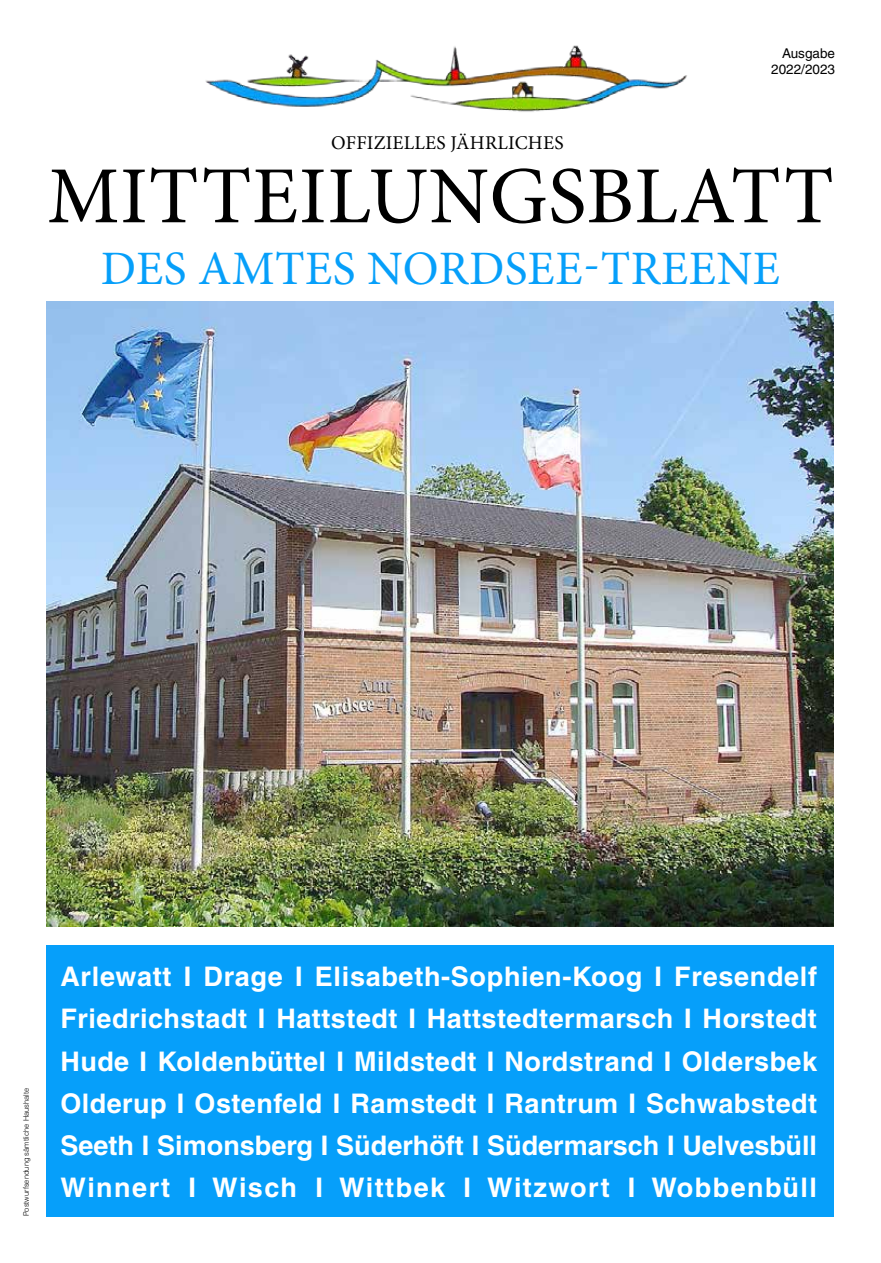
<style>
.page{position:relative;width:881px;height:1263px;background:#fff}
.page>*{position:absolute;margin:0;border:0;box-sizing:border-box;transform-origin:0 0}
.t1{font:81px "Minion Pro";letter-spacing:.01em;color:#000}
.t2{font:48px "Minion Pro";letter-spacing:.01em;color:#069ffa}
.t3{font:700 27px/42.3px "Helvetica LT";letter-spacing:.055em;color:#fff;text-align:justify}
.t4{font:19.5px "Minion Pro";letter-spacing:.01em;color:#000}
.t5{font:13.5px/16.2px "Helvetica LT";color:#000;text-align:right}
.t6{font:300 7.5px "Helvetica LT";color:#000}
</style>
<div class="page">
<div style="left:47px;top:945px;width:786px;height:272px;background:#069ffa"></div>
<img style="left:47px;top:302px;width:786px;height:625px">
<img style="left:205px;top:45px;width:482px;height:67px">
<p class="t4" style="left:331px;top:129px;width:234px">OFFIZIELLES JÄHRLICHES</p>
<p class="t5" style="left:771px;top:45px;width:65px">Ausgabe<br>2022/2023</p>
<h1 class="t1" style="left:47px;top:142px;width:787px">MITTEILUNGSBLATT</h1>
<h2 class="t2" style="left:101px;top:236px;width:680px">DES AMTES NORDSEE-TREENE</h2>
<p class="t6" style="left:22px;top:1216px;width:130px;rotate:-90deg">Postwurfsendung sämtliche Haushalte</p>
<p class="t3" style="left:60px;top:955px;width:758px">Arlewatt I Drage I Elisabeth-Sophien-Koog I Fresendelf Friedrichstadt I Hattstedt I Hattstedtermarsch I Horstedt Hude I Koldenbüttel I Mildstedt I Nordstrand I Oldersbek Olderup I Ostenfeld I Ramstedt I Rantrum I Schwabstedt Seeth I Simonsberg I Süderhöft I Südermarsch I Uelvesbüll Winnert I Wisch I Wittbek I Witzwort I Wobbenbüll</p>
</div>
